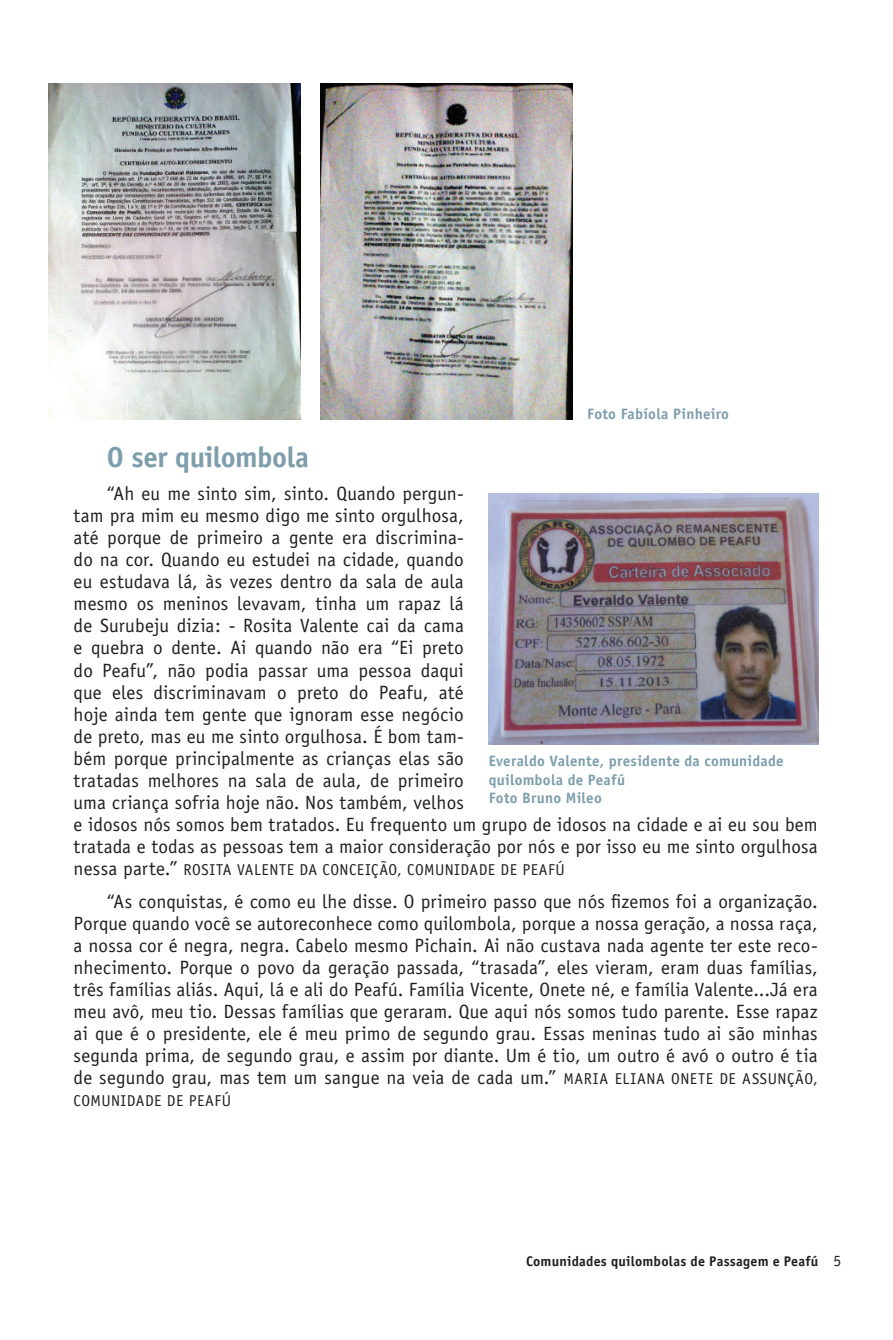
<style>
.page{position:relative;width:893px;height:1340px;background:#fff}
.page>*{position:absolute;margin:0;border:0;box-sizing:border-box;transform-origin:0 0}
.t1{font:700 28.88px "Officina Sans";letter-spacing:-.02em;color:#7e9eac}
.t2{font:19.25px/22.1px "Officina Sans";letter-spacing:.005em;color:#231f20}
.t3{font:15.75px "Officina Sans";letter-spacing:.03em;color:#231f20}
.t4{font:700 15.05px/18.6px "Officina Sans";letter-spacing:.015em;color:#7e9eac}
.t5{font:700 14px "Officina Sans";letter-spacing:.015em;color:#231f20}
.s1{font-size:19.25px}
.s2{font-size:15.75px}
.s3{font-weight:400;font-size:15.75px}
</style>
<div class="page">
<img style="left:489px;top:493px;width:330px;height:251px">
<img style="left:49px;top:83px;width:252px;height:336px">
<img style="left:320px;top:83px;width:252px;height:336px">
<p class="t4" style="left:587px;top:404px;width:143px">Foto Fabíola Pinheiro</p>
<h1 class="t1" style="left:107px;top:439px;width:204px">O ser quilombola</h1>
<p class="t2" style="left:74px;top:482px;width:746px;text-indent:33px">“Ah eu me sinto sim, sinto. Quando pergun-<br>tam pra mim eu mesmo digo me sinto orgulhosa,<br>até porque de primeiro a gente era discrimina-<br>do na cor. Quando eu estudei na cidade, quando<br>eu estudava lá, às vezes dentro da sala de aula<br>mesmo os meninos levavam, tinha um rapaz lá<br>de Surubeju dizia: - Rosita Valente cai da cama<br>e quebra o dente. Ai quando não era “Ei preto<br>do Peafu”, não podia passar uma pessoa daqui<br>que eles discriminavam o preto do Peafu, até<br>hoje ainda tem gente que ignoram esse negócio<br>de preto, mas eu me sinto orgulhosa. É bom tam-<br>bém porque principalmente as crianças elas são<br>tratadas melhores na sala de aula, de primeiro<br>uma criança sofria hoje não. Nos também, velhos<br>e idosos nós somos bem tratados. Eu frequento um grupo de idosos na cidade e ai eu sou bem tratada e todas as pessoas tem a maior consideração por nós e por isso eu me sinto orgulhosa</p>
<p class="t3" style="left:74px;top:860px;width:493px"><span class="s1">nessa parte.”</span> ROSITA VALENTE DA CONCEIÇÃO, COMUNIDADE DE PEAFÚ</p>
<p class="t2" style="left:74px;top:890px;width:746px;text-align:justify;text-indent:33px">“As conquistas, é como eu lhe disse. O primeiro passo que nós fizemos foi a organização.<br>Porque quando você se autoreconhece como quilombola, porque a nossa geração, a nossa raça, a nossa cor é negra, negra. Cabelo mesmo Pichain. Ai não custava nada agente ter este reco&shy;nhecimento. Porque o povo da geração passada, “trasada”, eles vieram, eram duas famílias, três famílias aliás. Aqui, lá e ali do Peafú. Família Vicente, Onete né, e família Valente...Já era meu avô, meu tio. Dessas famílias que geraram. Que aqui nós somos tudo parente. Esse rapaz ai que é o presidente, ele é meu primo de segundo grau. Essas meninas tudo ai são minhas segunda prima, de segundo grau, e assim por diante. Um é tio, um outro é avó o outro é tia de segundo grau, mas tem um sangue na veia de cada um.” <span class="s2">MARIA ELIANA ONETE DE ASSUNÇÃO,</span></p>
<p class="t3" style="left:74px;top:1091px;width:159px">COMUNIDADE DE PEAFÚ</p>
<p class="t4" style="left:489px;top:751px;width:297px">Everaldo Valente, presidente da comunidade quilombola de Peafú<br>Foto Bruno Mileo</p>
<p class="t5" style="left:526px;top:1251px;width:317px">Comunidades quilombolas de Passagem e Peafú <span class="s3">5</span></p>
</div>
